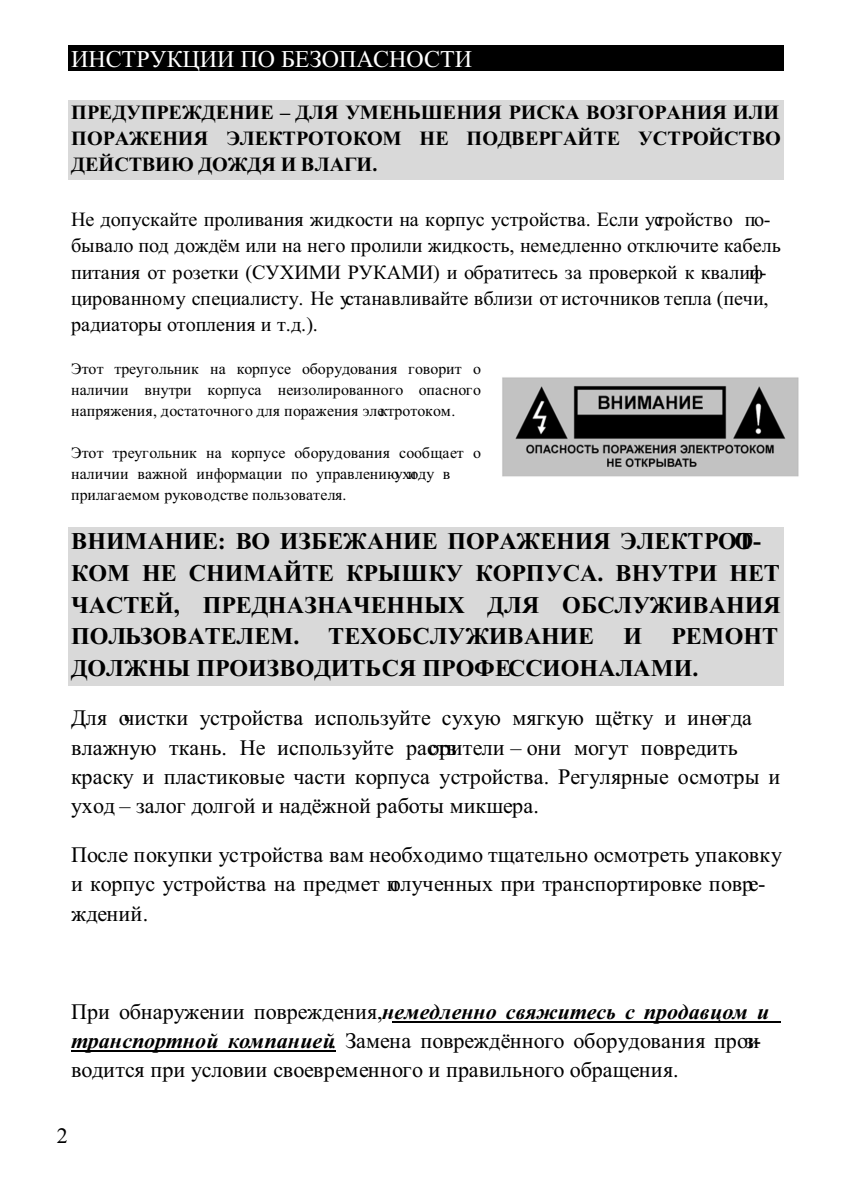
<style>
.page{position:relative;width:841px;height:1191px;background:#fff}
.page>*{position:absolute;margin:0;border:0;box-sizing:border-box;transform-origin:0 0}
.t1{font:700 24px/31.6px "Times New Roman";color:#000}
.t2{font:24px "Times New Roman";color:#fff}
.t3{font:22px/29.2px "Times New Roman";color:#000}
.t4{font:20.2px/26.2px "Times New Roman";letter-spacing:-.01em;color:#000}
.t5{font:700 20.2px/26.2px "Times New Roman";color:#000;text-align:justify}
.t6{font:15.8px/20.8px "Times New Roman";letter-spacing:.01em;color:#000;text-align:justify}
.s1{font-weight:700;font-style:italic}
</style>
<div class="page">
<div style="left:68px;top:45px;width:715px;height:26px;background:#000"></div>
<div style="left:68px;top:100px;width:715px;height:27px;background:#d9d9d9"></div>
<div style="left:68px;top:127px;width:715px;height:26px;background:#d9d9d9"></div>
<div style="left:68px;top:153px;width:715px;height:26px;background:#d9d9d9"></div>
<div style="left:68px;top:527px;width:715px;height:31px;background:#d9d9d9"></div>
<div style="left:68px;top:558px;width:715px;height:32px;background:#d9d9d9"></div>
<div style="left:68px;top:590px;width:715px;height:32px;background:#d9d9d9"></div>
<div style="left:68px;top:622px;width:715px;height:32px;background:#d9d9d9"></div>
<div style="left:68px;top:654px;width:715px;height:31px;background:#d9d9d9"></div>
<hr style="left:392px;top:1020px;width:388px;height:2px;background:#000">
<hr style="left:71px;top:1049px;width:264px;height:2px;background:#000">
<img style="left:502px;top:377px;width:297px;height:100px">
<p class="t2" style="left:71px;top:50px;width:402px">ИНСТРУКЦИИ ПО БЕЗОПАСНОСТИ</p>
<p class="t5" style="left:71px;top:101px;width:710px">ПРЕДУПРЕЖДЕНИЕ – ДЛЯ УМЕНЬШЕНИЯ РИСКА ВОЗГОРАНИЯ ИЛИ ПОРАЖЕНИЯ ЭЛЕКТРОТОКОМ НЕ ПОДВЕРГАЙТЕ УСТРОЙСТВО ДЕЙСТВИЮ ДОЖДЯ И ВЛАГИ.</p>
<p class="t4" style="left:71px;top:208px;width:711px">Не допускайте проливания жидкости на корпус устройства. Если устройство по&shy;бывало под дождём или на него пролили жидкость, немедленно отключите кабель питания от розетки (СУХИМИ РУКАМИ) и обратитесь за проверкой к квалииф&shy;цированному специалисту. Не устанавливайте вблизи от источников тепла (печи, радиаторы отопления и т.д.).</p>
<p class="t6" style="left:71px;top:360px;width:411px">Этот треугольник на корпусе оборудования говорит о наличии внутри корпуса неизолированного опасного напряжения, достаточного для поражения электротоком.</p>
<p class="t6" style="left:71px;top:443px;width:411px;text-align:left">Этот треугольник на корпусе оборудования сообщает о наличии важной информации по управлениюухиоду в прилагаемом руководстве пользователя.</p>
<p class="t1" style="left:71px;top:527px;width:710px">ВНИМАНИЕ: ВО ИЗБЕЖАНИЕ ПОРАЖЕНИЯ ЭЛЕКТРООТ-КОМ НЕ СНИМАЙТЕ КРЫШКУ КОРПУСА. ВНУТРИ НЕТ ЧАСТЕЙ, ПРЕДНАЗНАЧЕННЫХ ДЛЯ ОБСЛУЖИВАНИЯ ПОЛЬЗОВАТЕЛЕМ. ТЕХОБСЛУЖИВАНИЕ И РЕМОНТ ДОЛЖНЫ ПРОИЗВОДИТЬСЯ ПРОФЕССИОНАЛАМИ.</p>
<p class="t3" style="left:71px;top:705px;width:710px">Для очистки устройства используйте сухую мягкую щётку и ино–гда влажную ткань. Не используйте расотрвители – они могут повредить краску и пластиковые части корпуса устройства. Регулярные осмотры и уход – залог долгой и надёжной работы микшера.</p>
<p class="t3" style="left:71px;top:841px;width:712px">После покупки устройства вам необходимо тщательно осмотреть упаковку и корпус устройства на предмет полученных при транспортировке повре&shy;ждений.</p>
<p class="t3" style="left:71px;top:998px;width:699px">При обнаружении повреждения,<span class="s1">немедленно свяжитесь с продавцом и транспортной компанией</span>. Замена повреждённого оборудования прози&shy;водится при условии своевременного и правильного обращения.</p>
<p class="t3" style="left:57px;top:1122px;width:13px">2</p>
</div>
